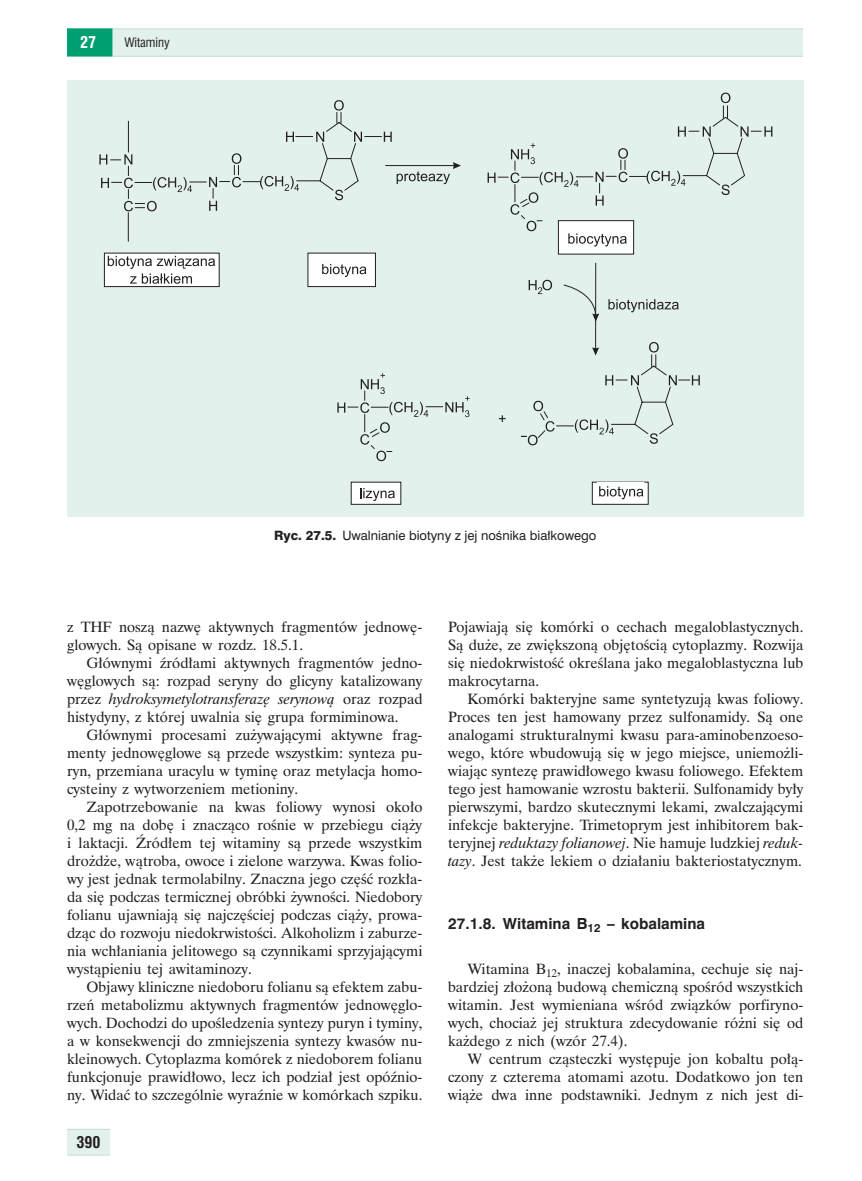
<style>
.page{position:relative;width:862px;height:1181px;background:#fff}
.page>*{position:absolute;margin:0;border:0;box-sizing:border-box;transform-origin:0 0}
.t1{font:700 15px "Swis 721 Cn PL";color:#231f20}
.t2{font:700 15px "Swis 721 Cn PL";color:#fff}
.t3{font:14.25px/18px "Dutch 801 Rm PL";color:#231f20;text-align:justify}
.t4{font:700 14.25px "Swis 721 PL";color:#231f20}
.t5{font:12px "Swis 721 PL";color:#231f20}
.t6{font:12px "Swis 721 Cn PL";color:#231f20}
.s1{font-family:"Swis 721 Hv PL"}
.s2{font-style:italic}
</style>
<div class="page">
<svg style="left:67px;top:28px;width:736px;height:29px;background:#dfefea"></svg>
<div style="left:61px;top:29px;width:51px;height:27px;background:#009f72"></div>
<div style="left:60px;top:28px;width:52px;height:28px;border:2px solid #009f72"></div>
<div style="left:0;top:24px;width:67px;height:39px;background:#fff"></div>
<div style="left:63px;top:1128px;width:51px;height:26px;background:#e2f1ec"></div>
<div style="left:63px;top:1128px;width:51px;height:27px;border:1px solid #bedfd4"></div>
<div style="left:110px;top:1126px;width:29px;height:31px;background:#fff"></div>
<div style="left:37px;top:1126px;width:30px;height:33px;background:#fff"></div>
<div style="left:67px;top:80px;width:736px;height:436px;background:#e2f1ec"></div>
<div style="left:592px;top:482px;width:56px;height:22px;background:#fff"></div>
<div style="left:351px;top:482px;width:49px;height:22px;background:#fff"></div>
<div style="left:558px;top:220px;width:75px;height:34px;background:#fff"></div>
<div style="left:308px;top:253px;width:67px;height:33px;background:#fff"></div>
<div style="left:104px;top:253px;width:115px;height:33px;background:#fff"></div>
<hr style="left:595px;top:263px;width:1px;height:88px;background:#231f20">
<svg style="left:498px;top:415px;width:7px;height:7px"></svg>
<svg style="left:337px;top:373px;width:132px;height:88px"></svg>
<svg style="left:108px;top:256px;width:107px;height:28px"></svg>
<svg style="left:322px;top:264px;width:44px;height:13px"></svg>
<svg style="left:608px;top:299px;width:70px;height:13px"></svg>
<svg style="left:360px;top:488px;width:34px;height:13px"></svg>
<svg style="left:599px;top:486px;width:44px;height:13px"></svg>
<svg style="left:99px;top:100px;width:362px;height:141px"></svg>
<svg style="left:487px;top:93px;width:285px;height:153px"></svg>
<svg style="left:563px;top:284px;width:36px;height:37px"></svg>
<svg style="left:528px;top:280px;width:24px;height:14px"></svg>
<svg style="left:521px;top:342px;width:178px;height:103px"></svg>
<p class="t2" style="left:80px;top:33px;width:18px">27</p>
<p class="t6" style="left:124px;top:35px;width:47px">Witaminy</p>
<p class="t5" style="left:274px;top:527px;width:324px"><span class="s1">Ryc. 27.5.</span> Uwalnianie biotyny z jej nośnika białkowego</p>
<p class="t3" style="left:67px;top:617px;width:357px">z THF noszą nazwę aktywnych fragmentów jednowę&shy;glowych. Są opisane w rozdz. 18.5.1.</p>
<p class="t3" style="left:67px;top:653px;width:357px;text-indent:19px">Głównymi źródłami aktywnych fragmentów jedno&shy;węglowych są: rozpad seryny do glicyny katalizowany przez <span class="s2">hydroksymetylotransferazę serynową</span> oraz rozpad histydyny, z której uwalnia się grupa formiminowa.</p>
<p class="t3" style="left:67px;top:725px;width:357px;text-indent:20px">Głównymi procesami zużywającymi aktywne frag&shy;menty jednowęglowe są przede wszystkim: synteza pu&shy;ryn, przemiana uracylu w tyminę oraz metylacja homo&shy;cysteiny z wytworzeniem metioniny.</p>
<p class="t3" style="left:67px;top:797px;width:357px;text-indent:19px">Zapotrzebowanie na kwas foliowy wynosi około 0,2 mg na dobę i znacząco rośnie w przebiegu ciąży i laktacji. Źródłem tej witaminy są przede wszystkim drożdże, wątroba, owoce i zielone warzywa. Kwas folio&shy;wy jest jednak termolabilny. Znaczna jego część rozkła&shy;da się podczas termicznej obróbki żywności. Niedobory folianu ujawniają się najczęściej podczas ciąży, prowa&shy;dząc do rozwoju niedokrwistości. Alkoholizm i zaburze&shy;nia wchłaniania jelitowego są czynnikami sprzyjającymi wystąpieniu tej awitaminozy.</p>
<p class="t3" style="left:67px;top:977px;width:357px;text-indent:20px">Objawy kliniczne niedoboru folianu są efektem zabu&shy;rzeń metabolizmu aktywnych fragmentów jednowęglo&shy;wych. Dochodzi do upośledzenia syntezy puryn i tyminy, a w konsekwencji do zmniejszenia syntezy kwasów nu&shy;kleinowych. Cytoplazma komórek z niedoborem folianu funkcjonuje prawidłowo, lecz ich podział jest opóźnio&shy;ny. Widać to szczególnie wyraźnie w komórkach szpiku.</p>
<p class="t1" style="left:76px;top:1132px;width:26px">390</p>
<p class="t3" style="left:448px;top:617px;width:357px">Pojawiają się komórki o cechach megaloblastycznych.<br>Są duże, ze zwiększoną objętością cytoplazmy. Rozwija się niedokrwistość określana jako megaloblastyczna lub makrocytarna.</p>
<p class="t3" style="left:448px;top:689px;width:357px;text-indent:20px">Komórki bakteryjne same syntetyzują kwas foliowy.<br>Proces ten jest hamowany przez sulfonamidy. Są one analogami strukturalnymi kwasu para-aminobenzoeso&shy;wego, które wbudowują się w jego miejsce, uniemożli&shy;wiając syntezę prawidłowego kwasu foliowego. Efektem tego jest hamowanie wzrostu bakterii. Sulfonamidy były pierwszymi, bardzo skutecznymi lekami, zwalczającymi infekcje bakteryjne. Trimetoprym jest inhibitorem bak&shy;teryjnej <span class="s2">reduktazy folianowej</span>. Nie hamuje ludzkiej <span class="s2">reduk&shy;tazy</span>. Jest także lekiem o działaniu bakteriostatycznym.</p>
<p class="t4" style="left:448px;top:913px;width:258px">27.1.8. Witamina B<sub>12</sub> – kobalamina</p>
<p class="t3" style="left:448px;top:959px;width:357px;text-indent:19px">Witamina B<sub>12</sub>, inaczej kobalamina, cechuje się naj&shy;bardziej złożoną budową chemiczną spośród wszystkich witamin. Jest wymieniana wśród związków porfiryno&shy;wych, chociaż jej struktura zdecydowanie różni się od każdego z nich (wzór 27.4).</p>
<p class="t3" style="left:448px;top:1049px;width:357px;text-indent:20px">W centrum cząsteczki występuje jon kobaltu połą&shy;czony z czterema atomami azotu. Dodatkowo jon ten wiąże dwa inne podstawniki. Jednym z nich jest di-</p>
</div>
